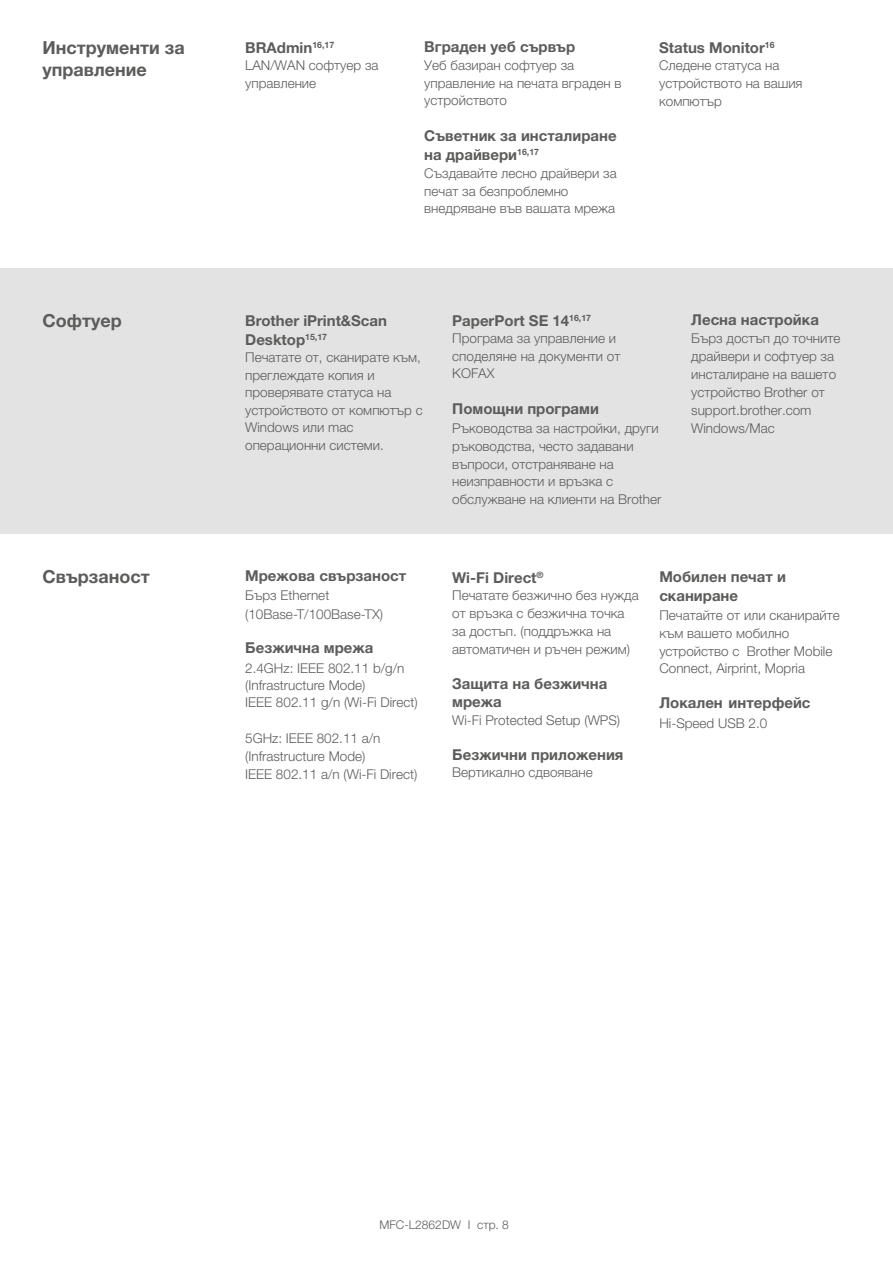
<style>
.page{position:relative;width:893px;height:1263px;background:#fff}
.page>*{position:absolute;margin:0;border:0;box-sizing:border-box;transform-origin:0 0}
.t1{font:700 18px/22.5px "Helvetica Neue LTW1 G";color:#5c5c5b}
.t2{font:700 15px/19.4px "Helvetica Neue LTW1 G";color:#5c5c5b}
.t3{font:300 13.5px/17.9px "Helvetica Neue LTW1 G";color:#5c5c5b}
.t4{font:300 12px "Helvetica Neue LTW1 G";color:#5c5c5b}
</style>
<div class="page">
<div style="left:0;top:268px;width:893px;height:266px;background:#e3e3e3"></div>
<h1 class="t1" style="left:43px;top:36px;width:144px">Инструменти за управление</h1>
<p class="t2" style="left:245px;top:38px;width:91px">BRAdmin<sup>16,17</sup></p>
<p class="t3" style="left:245px;top:57px;width:135px">LAN/WAN софтуер за управление</p>
<p class="t2" style="left:424px;top:37px;width:152px">Вграден уеб сървър</p>
<p class="t3" style="left:424px;top:57px;width:199px;line-height:17.4px">Уеб базиран софтуер за управление на печата вграден в устройството</p>
<p class="t2" style="left:424px;top:126px;width:194px">Съветник за инсталиране на драйвери<sup>16,17</sup></p>
<p class="t3" style="left:424px;top:165px;width:194px;line-height:17.4px">Създавайте лесно драйвери за печат за безпроблемно внедряване във вашата мрежа</p>
<p class="t2" style="left:659px;top:38px;width:117px">Status Monitor<sup>16</sup></p>
<p class="t3" style="left:659px;top:57px;width:145px">Следене статуса на устройството на вашия компютър</p>
<h1 class="t1" style="left:43px;top:309px;width:81px">Софтуер</h1>
<p class="t2" style="left:245px;top:311px;width:143px">Brother iPrint&amp;Scan<br>Desktop<sup>15,17</sup></p>
<p class="t3" style="left:245px;top:349px;width:179px">Печатате от, сканирате към, преглеждате копия и проверявате статуса на устройството от компютър с<br>Windows или mac операционни системи.</p>
<h1 class="t1" style="left:43px;top:565px;width:109px">Свързаност</h1>
<p class="t2" style="left:245px;top:566px;width:163px">Мрежова свързаност</p>
<p class="t3" style="left:245px;top:586px;width:139px;line-height:18.8px">Бърз Ethernet (10Base-T/100Base-TX)</p>
<p class="t2" style="left:245px;top:638px;width:130px">Безжична мрежа</p>
<p class="t3" style="left:245px;top:659px;width:174px;line-height:17.4px">2.4GHz: IEEE 802.11 b/g/n (Infrastructure Mode)<br>IEEE 802.11 g/n (Wi-Fi Direct)</p>
<p class="t3" style="left:245px;top:730px;width:174px">5GHz: IEEE 802.11 a/n (Infrastructure Mode)<br>IEEE 802.11 a/n (Wi-Fi Direct)</p>
<p class="t2" style="left:452px;top:311px;width:140px">PaperPort SE 14<sup>16,17</sup></p>
<p class="t3" style="left:452px;top:329px;width:170px">Програма за управление и споделяне на документи от<br>KOFAX</p>
<p class="t2" style="left:452px;top:399px;width:148px">Помощни програми</p>
<p class="t3" style="left:452px;top:419px;width:211px">Ръководства за настройки, други ръководства, често задавани въпроси, отстраняване на неизправности и връзка с обслужване на клиенти на Brother</p>
<p class="t2" style="left:691px;top:310px;width:129px">Лесна настройка</p>
<p class="t3" style="left:691px;top:329px;width:151px">Бърз достъп до точните драйвери и софтуер за инсталиране на вашето устройство Brother от support.brother.com<br>Windows/Mac</p>
<p class="t2" style="left:452px;top:568px;width:93px">Wi-Fi Direct<sup>®</sup></p>
<p class="t3" style="left:452px;top:586px;width:188px">Печатате безжично без нужда от връзка с безжична точка за достъп. (поддръжка на автоматичен и ръчен режим)</p>
<p class="t2" style="left:452px;top:675px;width:157px;line-height:18px">Защита на безжична мрежа</p>
<p class="t3" style="left:452px;top:712px;width:170px">Wi-Fi Protected Setup (WPS)</p>
<p class="t2" style="left:452px;top:745px;width:173px">Безжични приложения</p>
<p class="t3" style="left:452px;top:763px;width:142px">Вертикално сдвояване</p>
<p class="t2" style="left:659px;top:566px;width:128px;line-height:19.8px">Мобилен печат и сканиране</p>
<p class="t3" style="left:659px;top:606px;width:182px">Печатайте от или сканирайте към вашето мобилно устройство с Brother Mobile<br>Connect, Airprint, Mopria</p>
<p class="t2" style="left:659px;top:693px;width:153px">Локален интерфейс</p>
<p class="t3" style="left:659px;top:714px;width:110px">Hi-Speed USB 2.0</p>
<p class="t4" style="left:380px;top:1217px;width:131px">MFC-L2862DW I стр. 8</p>
</div>
